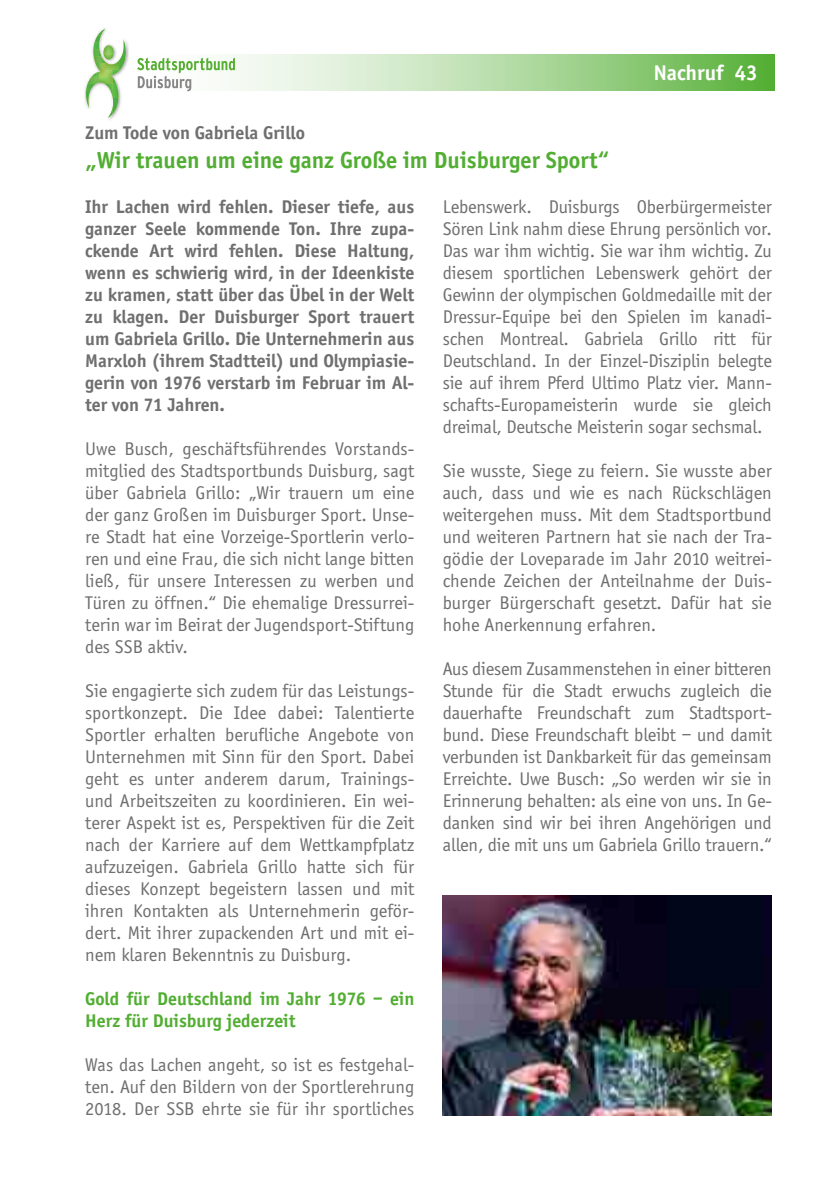
<style>
.page{position:relative;width:840px;height:1191px;background:#fff}
.page>*{position:absolute;margin:0;border:0;box-sizing:border-box;transform-origin:0 0}
.t1{font:700 24px "Officina Sans";color:#52ae32}
.t2{font:700 22px "Officina Sans";color:#fff}
.t3{font:19px/22px "Officina Sans";color:#706f6f;text-align:justify}
.t4{font:700 19px/22px "Officina Sans";color:#706f6f;text-align:justify}
.t5{font:700 19px/22px "Officina Sans";color:#52ae32}
</style>
<div class="page">
<svg style="left:147px;top:54px;width:627px;height:37px;background:#b1daa2"></svg>
<svg style="left:84px;top:29px;width:45px;height:89px"></svg>
<svg style="left:137px;top:58px;width:98px;height:33px"></svg>
<img style="left:442px;top:895px;width:329px;height:220px">
<p class="t4" style="left:85px;top:122px;width:221px">Zum Tode von Gabriela Grillo</p>
<p class="t1" style="left:85px;top:145px;width:525px">„Wir trauen um eine ganz Große im Duisburger Sport“</p>
<p class="t2" style="left:653px;top:60px;width:105px">Nachruf 43</p>
<p class="t4" style="left:85px;top:195px;width:330px">Ihr Lachen wird fehlen. Dieser tiefe, aus ganzer Seele kommende Ton. Ihre zupa&shy;ckende Art wird fehlen. Diese Haltung, wenn es schwierig wird, in der Ideenkiste zu kramen, statt über das Übel in der Welt zu klagen. Der Duisburger Sport trauert um Gabriela Grillo. Die Unternehmerin aus Marxloh (ihrem Stadtteil) und Olympiasie&shy;gerin von 1976 verstarb im Februar im Al&shy;ter von 71 Jahren.</p>
<p class="t3" style="left:85px;top:438px;width:330px">Uwe Busch, geschäftsführendes Vorstands&shy;mitglied des Stadtsportbunds Duisburg, sagt über Gabriela Grillo: „Wir trauern um eine der ganz Großen im Duisburger Sport. Unse&shy;re Stadt hat eine Vorzeige-Sportlerin verlo&shy;ren und eine Frau, die sich nicht lange bitten ließ, für unsere Interessen zu werben und Türen zu öffnen.“ Die ehemalige Dressurrei&shy;terin war im Beirat der Jugendsport-Stiftung des SSB aktiv.</p>
<p class="t3" style="left:85px;top:680px;width:330px">Sie engagierte sich zudem für das Leistungs&shy;sportkonzept. Die Idee dabei: Talentierte Sportler erhalten berufliche Angebote von Unternehmen mit Sinn für den Sport. Dabei geht es unter anderem darum, Trainings&shy;und Arbeitszeiten zu koordinieren. Ein wei&shy;terer Aspekt ist es, Perspektiven für die Zeit nach der Karriere auf dem Wettkampfplatz aufzuzeigen. Gabriela Grillo hatte sich für dieses Konzept begeistern lassen und mit ihren Kontakten als Unternehmerin geför&shy;dert. Mit ihrer zupackenden Art und mit ei&shy;nem klaren Bekenntnis zu Duisburg.</p>
<p class="t5" style="left:85px;top:987px;width:330px">Gold für Deutschland im Jahr 1976 – ein<br>Herz für Duisburg jederzeit</p>
<p class="t3" style="left:85px;top:1054px;width:330px">Was das Lachen angeht, so ist es festgehal&shy;ten. Auf den Bildern von der Sportlerehrung 2018. Der SSB ehrte sie für ihr sportliches</p>
<p class="t3" style="left:442px;top:196px;width:330px">Lebenswerk. Duisburgs Oberbürgermeister Sören Link nahm diese Ehrung persönlich vor.<br>Das war ihm wichtig. Sie war ihm wichtig. Zu diesem sportlichen Lebenswerk gehört der Gewinn der olympischen Goldmedaille mit der Dressur-Equipe bei den Spielen im kanadi&shy;schen Montreal. Gabriela Grillo ritt für Deutschland. In der Einzel-Disziplin belegte sie auf ihrem Pferd Ultimo Platz vier. Mann&shy;schafts-Europameisterin wurde sie gleich dreimal, Deutsche Meisterin sogar sechsmal.</p>
<p class="t3" style="left:442px;top:460px;width:330px">Sie wusste, Siege zu feiern. Sie wusste aber auch, dass und wie es nach Rückschlägen weitergehen muss. Mit dem Stadtsportbund und weiteren Partnern hat sie nach der Tra&shy;gödie der Loveparade im Jahr 2010 weitrei&shy;chende Zeichen der Anteilnahme der Duis&shy;burger Bürgerschaft gesetzt. Dafür hat sie hohe Anerkennung erfahren.</p>
<p class="t3" style="left:442px;top:658px;width:330px">Aus diesem Zusammenstehen in einer bitteren Stunde für die Stadt erwuchs zugleich die dauerhafte Freundschaft zum Stadtsport&shy;bund. Diese Freundschaft bleibt – und damit verbunden ist Dankbarkeit für das gemeinsam Erreichte. Uwe Busch: „So werden wir sie in Erinnerung behalten: als eine von uns. In Ge&shy;danken sind wir bei ihren Angehörigen und allen, die mit uns um Gabriela Grillo trauern.“</p>
</div>
